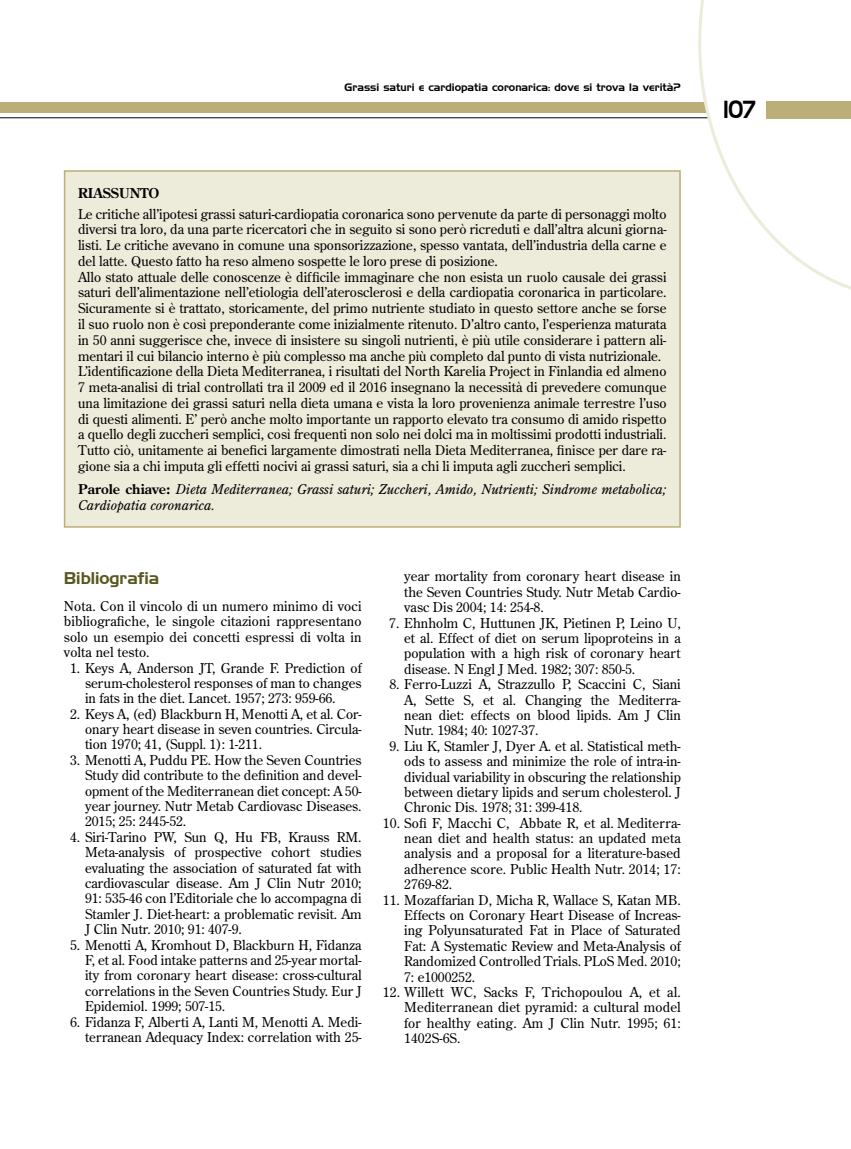
<style>
.page{position:relative;width:851px;height:1149px;background:#fff}
.page>*{position:absolute;margin:0;border:0;box-sizing:border-box;transform-origin:0 0}
.t1{font:24px "Handel Gothic BT";color:#000;scale:.8 1}
.t2{font:16.5px "Handel Gothic BT";color:#5a5721}
.t3{font:13.5px/15.5px "Century Old Style Std";color:#000;text-align:justify}
.t4{font:italic 13.5px/15.8px "Century Old Style Std";color:#000}
.t5{font:700 13.5px "Century Old Style Std";color:#000}
.t6{font:10.5px "Handel Gothic BT";color:#000}
.s1{font-weight:700;font-style:normal}
</style>
<div class="page">
<hr style="left:0;top:117px;width:850px;height:1px;background:#000">
<div style="left:0;top:102px;width:850px;height:11px;background:#bbae78"></div>
<svg style="left:698px;top:0;width:152px;height:289px"></svg>
<div style="left:765px;top:101px;width:85px;height:17px;background:#bbae78"></div>
<div style="left:65px;top:171px;width:615px;height:355px;background:#edebda"></div>
<div style="left:64px;top:170px;width:616px;height:357px;border:2px solid #bbae78"></div>
<p class="t6" style="left:344px;top:81px;width:337px">Grassi saturi e cardiopatia coronarica: dove si trova la verità?</p>
<p class="t5" style="left:78px;top:184px;width:83px">RIASSUNTO</p>
<p class="t3" style="left:78px;top:205px;width:590px;text-align:left">Le critiche all’ipotesi grassi saturi-cardiopatia coronarica sono pervenute da parte di personaggi molto diversi tra loro, da una parte ricercatori che in seguito si sono però ricreduti e dall’altra alcuni giorna&shy;listi. Le critiche avevano in comune una sponsorizzazione, spesso vantata, dell’industria della carne e del latte. Questo fatto ha reso almeno sospette le loro prese di posizione.<br>Allo stato attuale delle conoscenze è difficile immaginare che non esista un ruolo causale dei grassi saturi dell’alimentazione nell’etiologia dell’aterosclerosi e della cardiopatia coronarica in particolare.<br>Sicuramente si è trattato, storicamente, del primo nutriente studiato in questo settore anche se forse il suo ruolo non è così preponderante come inizialmente ritenuto. D’altro canto, l’esperienza maturata in 50 anni suggerisce che, invece di insistere su singoli nutrienti, è più utile considerare i pattern ali&shy;mentari il cui bilancio interno è più complesso ma anche più completo dal punto di vista nutrizionale.<br>L’identificazione della Dieta Mediterranea, i risultati del North Karelia Project in Finlandia ed almeno 7 meta-analisi di trial controllati tra il 2009 ed il 2016 insegnano la necessità di prevedere comunque una limitazione dei grassi saturi nella dieta umana e vista la loro provenienza animale terrestre l’uso di questi alimenti. E’ però anche molto importante un rapporto elevato tra consumo di amido rispetto a quello degli zuccheri semplici, così frequenti non solo nei dolci ma in moltissimi prodotti industriali.<br>Tutto ciò, unitamente ai benefici largamente dimostrati nella Dieta Mediterranea, finisce per dare ra&shy;gione sia a chi imputa gli effetti nocivi ai grassi saturi, sia a chi li imputa agli zuccheri semplici.</p>
<p class="t4" style="left:78px;top:481px;width:590px"><span class="s1">Parole chiave:</span> Dieta Mediterranea; Grassi saturi; Zuccheri, Amido, Nutrienti; Sindrome metabolica;<br>Cardiopatia coronarica.</p>
<p class="t2" style="left:64px;top:567px;width:97px">Bibliografia</p>
<p class="t3" style="left:64px;top:598px;width:299px">Nota. Con il vincolo di un numero minimo di voci bibliografiche, le singole citazioni rappresentano solo un esempio dei concetti espressi di volta in volta nel testo.</p>
<p class="t3" style="left:85px;top:659px;width:278px;text-indent:-15px">1. Keys A, Anderson JT, Grande F. Prediction of serum-cholesterol responses of man to changes in fats in the diet. Lancet. 1957; 273: 959-66.</p>
<p class="t3" style="left:85px;top:705px;width:278px;text-indent:-15px">2. Keys A, (ed) Blackburn H, Menotti A, et al. Cor&shy;onary heart disease in seven countries. Circula&shy;tion 1970; 41, (Suppl. 1): 1-211.</p>
<p class="t3" style="left:85px;top:751px;width:278px;text-indent:-15px">3. Menotti A, Puddu PE. How the Seven Countries Study did contribute to the definition and devel&shy;opment of the Mediterranean diet concept: A 50- year journey. Nutr Metab Cardiovasc Diseases.<br>2015; 25: 2445-52.</p>
<p class="t3" style="left:85px;top:828px;width:278px;text-indent:-15px">4. Siri-Tarino PW, Sun Q, Hu FB, Krauss RM.<br>Meta-analysis of prospective cohort studies evaluating the association of saturated fat with cardiovascular disease. Am J Clin Nutr 2010; 91: 535-46 con l’Editoriale che lo accompagna di Stamler J. Diet-heart: a problematic revisit. Am J Clin Nutr. 2010; 91: 407-9.</p>
<p class="t3" style="left:85px;top:936px;width:278px;text-indent:-15px">5. Menotti A, Kromhout D, Blackburn H, Fidanza F, et al. Food intake patterns and 25-year mortal&shy;ity from coronary heart disease: cross-cultural correlations in the Seven Countries Study. Eur J Epidemiol. 1999; 507-15.</p>
<p class="t3" style="left:70px;top:1013px;width:293px;text-align:right">6. Fidanza F, Alberti A, Lanti M, Menotti A. Medi&shy;terranean Adequacy Index: correlation with 25-</p>
<p class="t3" style="left:404px;top:568px;width:278px">year mortality from coronary heart disease in the Seven Countries Study. Nutr Metab Cardio&shy;vasc Dis 2004; 14: 254-8.</p>
<p class="t3" style="left:404px;top:614px;width:278px;text-indent:-15px">7. Ehnholm C, Huttunen JK, Pietinen P, Leino U, et al. Effect of diet on serum lipoproteins in a population with a high risk of coronary heart disease. N Engl J Med. 1982; 307: 850-5.</p>
<p class="t3" style="left:404px;top:676px;width:278px;text-indent:-15px">8. Ferro-Luzzi A, Strazzullo P, Scaccini C, Siani A, Sette S, et al. Changing the Mediterra&shy;nean diet: effects on blood lipids. Am J Clin Nutr. 1984; 40: 1027-37.</p>
<p class="t3" style="left:404px;top:737px;width:278px;text-indent:-15px">9. Liu K, Stamler J, Dyer A. et al. Statistical meth&shy;ods to assess and minimize the role of intra-in&shy;dividual variability in obscuring the relationship between dietary lipids and serum cholesterol. J Chronic Dis. 1978; 31: 399-418.</p>
<p class="t3" style="left:404px;top:814px;width:278px;text-indent:-21px">10. Sofi F, Macchi C, Abbate R, et al. Mediterra&shy;nean diet and health status: an updated meta analysis and a proposal for a literature-based adherence score. Public Health Nutr. 2014; 17:<br>2769-82.</p>
<p class="t3" style="left:404px;top:891px;width:278px;text-indent:-21px">11. Mozaffarian D, Micha R, Wallace S, Katan MB.<br>Effects on Coronary Heart Disease of Increas&shy;ing Polyunsaturated Fat in Place of Saturated Fat: A Systematic Review and Meta-Analysis of Randomized Controlled Trials. PLoS Med. 2010; 7: e1000252.</p>
<p class="t3" style="left:404px;top:983px;width:278px;text-indent:-21px">12. Willett WC, Sacks F, Trichopoulou A, et al.<br>Mediterranean diet pyramid: a cultural model for healthy eating. Am J Clin Nutr. 1995; 61:<br>1402S-6S.</p>
<h1 class="t1" style="left:723px;top:95px;width:42px">107</h1>
</div>
